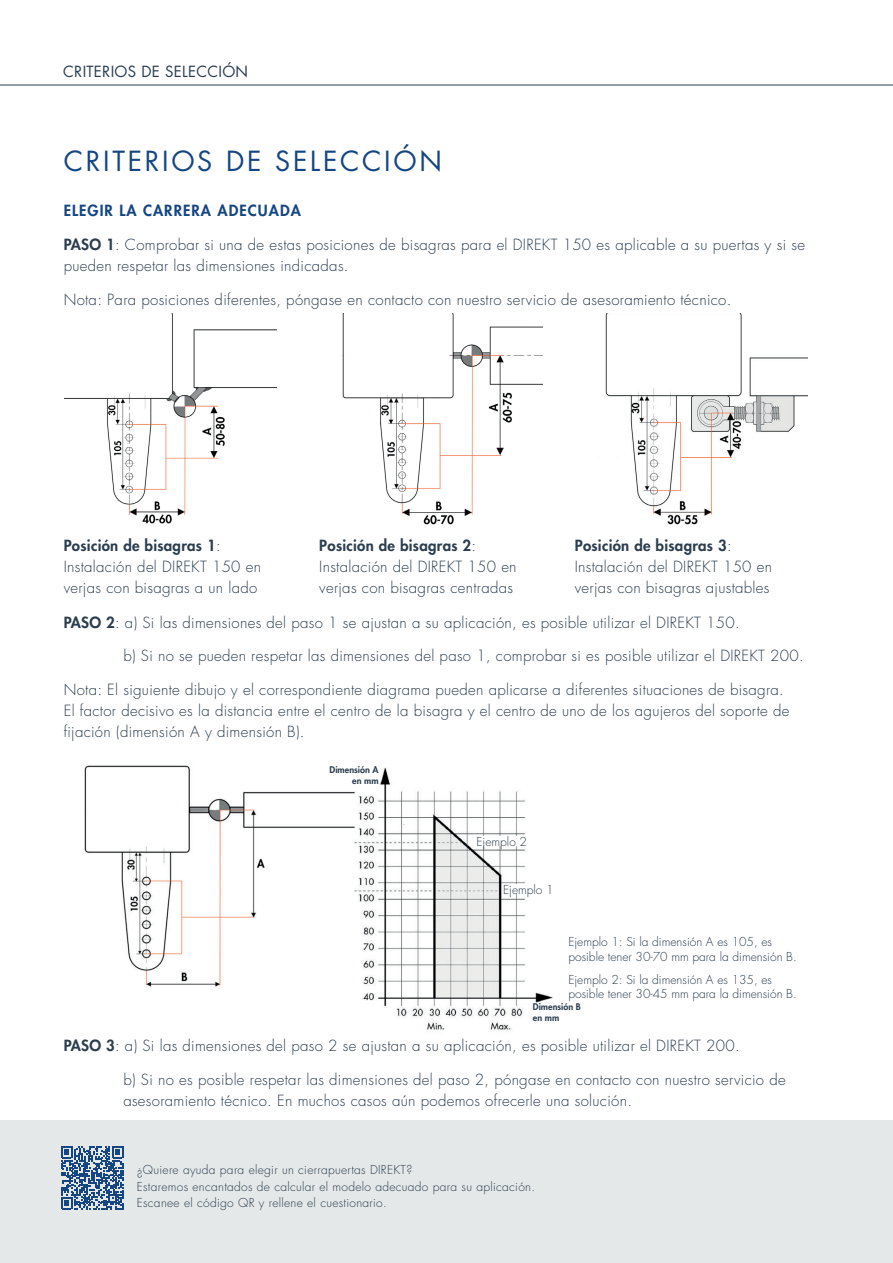
<style>
.page{position:relative;width:893px;height:1263px;background:#fff}
.page>*{position:absolute;margin:0;border:0;box-sizing:border-box;transform-origin:0 0}
.t1{font:27px "Futura Std";letter-spacing:.1em;color:#154682}
.t2{font:300 15px/21px "Futura Std";letter-spacing:.02em;color:#2b3d4e}
.t3{font:800 15px "Futura Std";letter-spacing:.07em;color:#154682}
.t4{font:15px "Futura Std";letter-spacing:.02em;color:#2b3d4e}
.t5{font:300 12px/14.4px "Futura Std";color:#2b3d4e}
.t6{font:300 12px/16.5px "Futura Std";letter-spacing:.025em;color:#2b3d4e}
.t7{font:800 9px/10.8px "Futura Std";color:#2b3d4e;text-align:right}
.s1{font-weight:800}
</style>
<div class="page">
<img style="left:342px;top:314px;width:200px;height:210px">
<img style="left:64px;top:314px;width:213px;height:210px">
<img style="left:605px;top:314px;width:203px;height:210px">
<img style="left:85px;top:765px;width:468px;height:266px">
<div style="left:0;top:1120px;width:893px;height:143px;background:#e4e8e8"></div>
<hr style="left:0;top:84px;width:893px;height:2px;background:#8e98a1">
<svg style="left:61px;top:1146px;width:63px;height:63px"></svg>
<div style="left:503px;top:884px;width:53px;height:10px;background:#fff"></div>
<div style="left:476px;top:836px;width:54px;height:10px;background:#fff"></div>
<div style="left:330px;top:766px;width:49px;height:21px;background:#fff"></div>
<div style="left:533px;top:1003px;width:49px;height:22px;background:#fff"></div>
<p class="t4" style="left:63px;top:62px;width:186px">CRITERIOS DE SELECCIÓN</p>
<h1 class="t1" style="left:64px;top:144px;width:380px">CRITERIOS DE SELECCIÓN</h1>
<p class="t3" style="left:64px;top:201px;width:239px">ELEGIR LA CARRERA ADECUADA</p>
<p class="t2" style="left:64px;top:235px;width:743px"><span class="s1">PASO 1</span>: Comprobar si una de estas posiciones de bisagras para el DIREKT 150 es aplicable a su puertas y si se pueden respetar las dimensiones indicadas.</p>
<p class="t2" style="left:64px;top:289px;width:669px">Nota: Para posiciones diferentes, póngase en contacto con nuestro servicio de asesoramiento técnico.</p>
<p class="t2" style="left:64px;top:535px;width:199px"><span class="s1">Posición de bisagras 1</span>:<br>Instalación del DIREKT 150 en verjas con bisagras a un lado</p>
<p class="t2" style="left:319px;top:535px;width:199px"><span class="s1">Posición de bisagras 2</span>:<br>Instalación del DIREKT 150 en verjas con bisagras centradas</p>
<p class="t2" style="left:575px;top:535px;width:199px"><span class="s1">Posición de bisagras 3</span>:<br>Instalación del DIREKT 150 en verjas con bisagras ajustables</p>
<p class="t2" style="left:64px;top:612px;width:677px"><span class="s1">PASO 2</span>: a) Si las dimensiones del paso 1 se ajustan a su aplicación, es posible utilizar el DIREKT 150.</p>
<p class="t2" style="left:123px;top:646px;width:682px">b) Si no se pueden respetar las dimensiones del paso 1, comprobar si es posible utilizar el DIREKT 200.</p>
<p class="t2" style="left:64px;top:679px;width:727px">Nota: El siguiente dibujo y el correspondiente diagrama pueden aplicarse a diferentes situaciones de bisagra.<br>El factor decisivo es la distancia entre el centro de la bisagra y el centro de uno de los agujeros del soporte de fijación (dimensión A y dimensión B).</p>
<p class="t7" style="left:330px;top:764px;width:51px">Dimensión A en mm</p>
<p class="t5" style="left:476px;top:835px;width:52px">Ejemplo 2</p>
<p class="t5" style="left:503px;top:883px;width:52px">Ejemplo 1</p>
<p class="t5" style="left:568px;top:935px;width:230px">Ejemplo 1: Si la dimensión A es 105, es posible tener 30-70 mm para la dimensión B.</p>
<p class="t5" style="left:568px;top:972px;width:230px">Ejemplo 2: Si la dimensión A es 135, es posible tener 30-45 mm para la dimensión B.</p>
<p class="t7" style="left:533px;top:1002px;width:50px;text-align:left">Dimensión B en mm</p>
<p class="t2" style="left:64px;top:1035px;width:677px"><span class="s1">PASO 3</span>: a) Si las dimensiones del paso 2 se ajustan a su aplicación, es posible utilizar el DIREKT 200.</p>
<p class="t2" style="left:123px;top:1069px;width:664px">b) Si no es posible respetar las dimensiones del paso 2, póngase en contacto con nuestro servicio de asesoramiento técnico. En muchos casos aún podemos ofrecerle una solución.</p>
<p class="t6" style="left:137px;top:1162px;width:400px">¿Quiere ayuda para elegir un cierrapuertas DIREKT?<br>Estaremos encantados de calcular el modelo adecuado para su aplicación.<br>Escanee el código QR y rellene el cuestionario.</p>
</div>
